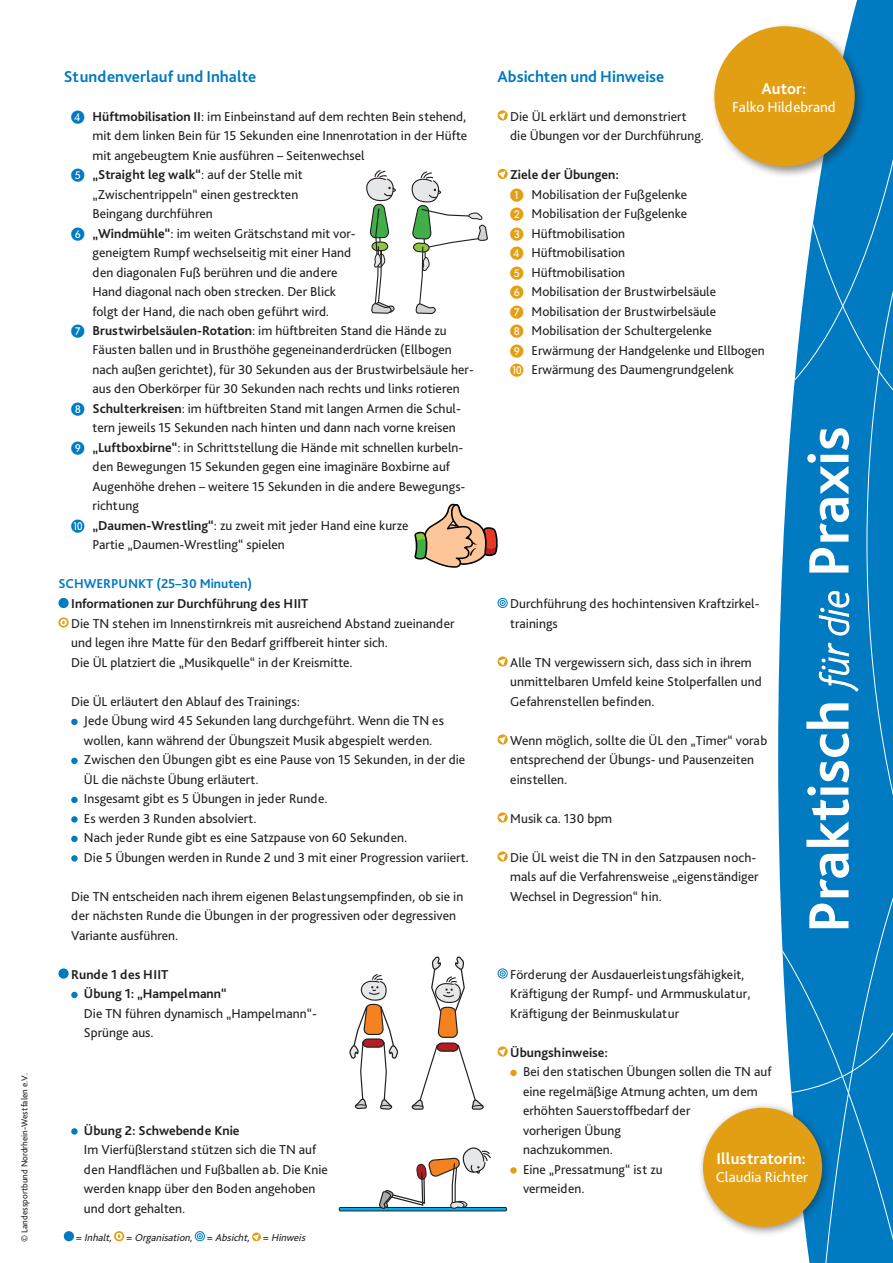
<style>
.page{position:relative;width:893px;height:1263px;background:#fff}
.page>*{position:absolute;margin:0;border:0;box-sizing:border-box;transform-origin:0 0}
.t1{font:700 16.5px "Bliss Pro";color:#007ac0}
.t2{font:700 16.5px "Bliss Pro";color:#fff}
.t3{font:15px "Bliss Pro";color:#fff}
.t4{font:13.5px/19.5px "Bliss Pro";color:#231f20}
.t5{font:700 13.5px/19.5px "Bliss Pro";color:#231f20}
.t6{font:700 13.5px "Bliss Pro";color:#007ac0}
.t7{font:italic 10.5px "Bliss Pro";color:#231f20}
.t8{font:9px "Bliss Pro";color:#231f20}
.s1{font-weight:700}
.s2{color:#e39f13}
.s3{color:#007ac0}
.s4{font-weight:400}
.s5{font-style:normal}
</style>
<div class="page">
<svg style="left:852px;top:0;width:41px;height:18px"></svg>
<div style="left:807px;top:1096px;width:86px;height:167px;background:#007ac0"></div>
<svg style="left:778px;top:18px;width:115px;height:1078px"></svg>
<div style="left:58px;top:598px;width:11px;height:10px;background:#007ac0;border-radius:50%"></div>
<svg style="left:58px;top:617px;width:11px;height:11px"></svg>
<svg style="left:60px;top:619px;width:7px;height:7px"></svg>
<div style="left:71px;top:719px;width:7px;height:6px;background:#007ac0;border-radius:50%"></div>
<div style="left:71px;top:758px;width:7px;height:6px;background:#007ac0;border-radius:50%"></div>
<div style="left:71px;top:797px;width:7px;height:6px;background:#007ac0;border-radius:50%"></div>
<svg style="left:71px;top:816px;width:7px;height:7px"></svg>
<div style="left:71px;top:836px;width:7px;height:6px;background:#007ac0;border-radius:50%"></div>
<svg style="left:71px;top:855px;width:7px;height:7px"></svg>
<div style="left:58px;top:968px;width:11px;height:11px;background:#007ac0;border-radius:50%"></div>
<div style="left:71px;top:992px;width:7px;height:6px;background:#007ac0;border-radius:50%"></div>
<svg style="left:71px;top:1128px;width:7px;height:7px"></svg>
<svg style="left:497px;top:110px;width:11px;height:11px"></svg>
<svg style="left:497px;top:168px;width:11px;height:11px"></svg>
<svg style="left:497px;top:598px;width:11px;height:10px"></svg>
<svg style="left:497px;top:656px;width:11px;height:11px"></svg>
<svg style="left:497px;top:734px;width:11px;height:11px"></svg>
<svg style="left:497px;top:812px;width:11px;height:11px"></svg>
<svg style="left:497px;top:851px;width:11px;height:11px"></svg>
<svg style="left:497px;top:968px;width:11px;height:11px"></svg>
<svg style="left:497px;top:1046px;width:11px;height:11px"></svg>
<div style="left:510px;top:1070px;width:7px;height:6px;background:#e39f13;border-radius:50%"></div>
<svg style="left:510px;top:1167px;width:7px;height:7px"></svg>
<div style="left:710px;top:22px;width:157px;height:157px;background:#231f20;opacity:.5"></div>
<div style="left:715px;top:27px;width:139px;height:139px;background:#e39f13;border-radius:50%"></div>
<div style="left:64px;top:1231px;width:10px;height:10px;background:#007ac0;border-radius:50%"></div>
<svg style="left:114px;top:1231px;width:10px;height:10px"></svg>
<svg style="left:116px;top:1233px;width:6px;height:6px"></svg>
<svg style="left:195px;top:1231px;width:10px;height:10px"></svg>
<svg style="left:252px;top:1232px;width:9px;height:10px"></svg>
<div style="left:697px;top:1102px;width:135px;height:135px;background:#231f20;opacity:.5"></div>
<div style="left:704px;top:1109px;width:117px;height:117px;background:#e39f13;border-radius:50%"></div>
<div style="left:703px;top:1108px;width:119px;height:119px;border:2px solid #e39f13;border-radius:50%"></div>
<svg style="left:414px;top:503px;width:84px;height:65px"></svg>
<svg style="left:349px;top:974px;width:50px;height:136px"></svg>
<svg style="left:411px;top:956px;width:73px;height:154px"></svg>
<svg style="left:366px;top:170px;width:30px;height:144px"></svg>
<svg style="left:411px;top:171px;width:77px;height:143px"></svg>
<div style="left:339px;top:1207px;width:168px;height:4px;border:1px solid #231f20"></div>
<svg style="left:379px;top:1147px;width:113px;height:63px"></svg>
<p class="t8" style="left:19px;top:1242px;width:170px;rotate:-90deg">© Landessportbund Nordrhein-Westfalen e.V.</p>
<p class="t1" style="left:64px;top:66px;width:194px">Stundenverlauf und Inhalte</p>
<p class="t1" style="left:497px;top:66px;width:168px">Absichten und Hinweise</p>
<p class="t2" style="left:761px;top:78px;width:46px">Autor:</p>
<p class="t3" style="left:732px;top:97px;width:105px">Falko Hildebrand</p>
<p class="t4" style="left:510px;top:106px;width:195px">Die ÜL erklärt und demonstriert die Übungen vor der Durchführung.</p>
<p class="t4" style="left:510px;top:164px;width:256px"><span class="s1">Ziele der Übungen:<br></span><span class="s2">❶</span> Mobilisation der Fußgelenke<br><span class="s2">❷</span> Mobilisation der Fußgelenke<br><span class="s2">❸</span> Hüftmobilisation<br><span class="s2">❹</span> Hüftmobilisation<br><span class="s2">❺</span> Hüftmobilisation<br><span class="s2">❻</span> Mobilisation der Brustwirbelsäule<br><span class="s2">❼</span> Mobilisation der Brustwirbelsäule<br><span class="s2">❽</span> Mobilisation der Schultergelenke<br><span class="s2">❾</span> Erwärmung der Handgelenke und Ellbogen <span class="s2">❿</span> Erwärmung des Daumengrundgelenk</p>
<p class="t4" style="left:71px;top:106px;width:397px"><span class="s3">❹</span> <span class="s1">Hüftmobilisation II</span>: im Einbeinstand auf dem rechten Bein stehend,</p>
<p class="t4" style="left:92px;top:125px;width:376px">mit dem linken Bein für 15 Sekunden eine Innenrotation in der Hüfte</p>
<p class="t4" style="left:92px;top:145px;width:274px">mit angebeugtem Knie ausführen – Seitenwechsel</p>
<p class="t5" style="left:71px;top:164px;width:233px"><span class="s3">❺</span> „Straight leg walk“<span class="s4">: auf der Stelle mit</span></p>
<p class="t4" style="left:92px;top:184px;width:207px">„Zwischentrippeln“ einen gestreckten</p>
<p class="t4" style="left:92px;top:203px;width:122px">Beingang durchführen</p>
<p class="t4" style="left:71px;top:223px;width:286px"><span class="s3">❻</span> <span class="s1">„Windmühle“</span>: im weiten Grätschstand mit vor-</p>
<p class="t4" style="left:92px;top:242px;width:260px">geneigtem Rumpf wechselseitig mit einer Hand</p>
<p class="t4" style="left:92px;top:262px;width:247px">den diagonalen Fuß berühren und die andere</p>
<p class="t4" style="left:92px;top:281px;width:245px">Hand diagonal nach oben strecken. Der Blick</p>
<p class="t4" style="left:92px;top:301px;width:238px">folgt der Hand, die nach oben geführt wird.</p>
<p class="t4" style="left:71px;top:320px;width:377px"><span class="s3">❼</span> <span class="s1">Brustwirbelsäulen-Rotation</span>: im hüftbreiten Stand die Hände zu</p>
<p class="t4" style="left:92px;top:340px;width:361px">Fäusten ballen und in Brusthöhe gegeneinanderdrücken (Ellbogen</p>
<p class="t4" style="left:92px;top:359px;width:383px">nach außen gerichtet), für 30 Sekunden aus der Brustwirbelsäule her-</p>
<p class="t4" style="left:92px;top:379px;width:369px">aus den Oberkörper für 30 Sekunden nach rechts und links rotieren</p>
<p class="t4" style="left:71px;top:398px;width:391px"><span class="s3">❽</span> <span class="s1">Schulterkreisen</span>: im hüftbreiten Stand mit langen Armen die Schul-</p>
<p class="t4" style="left:92px;top:418px;width:365px">tern jeweils 15 Sekunden nach hinten und dann nach vorne kreisen</p>
<p class="t4" style="left:71px;top:437px;width:393px"><span class="s3">❾</span> <span class="s1">„Luftboxbirne“</span>: in Schrittstellung die Hände mit schnellen kurbeln-</p>
<p class="t4" style="left:92px;top:457px;width:359px">den Bewegungen 15 Sekunden gegen eine imaginäre Boxbirne auf</p>
<p class="t4" style="left:92px;top:476px;width:374px">Augenhöhe drehen – weitere 15 Sekunden in die andere Bewegungs-</p>
<p class="t4" style="left:92px;top:496px;width:48px">richtung</p>
<p class="t4" style="left:71px;top:515px;width:339px"><span class="s3">❿</span> <span class="s1">„Daumen-Wrestling“</span>: zu zweit mit jeder Hand eine kurze</p>
<p class="t4" style="left:92px;top:535px;width:194px">Partie „Daumen-Wrestling“ spielen</p>
<p class="t6" style="left:58px;top:576px;width:195px">SCHWERPUNKT (25–30 Minuten)</p>
<p class="t5" style="left:71px;top:593px;width:239px">Informationen zur Durchführung des HIIT</p>
<p class="t4" style="left:71px;top:613px;width:385px">Die TN stehen im Innenstirnkreis mit ausreichend Abstand zueinander und legen ihre Matte für den Bedarf griffbereit hinter sich.<br>Die ÜL platziert die „Musikquelle“ in der Kreismitte.</p>
<p class="t4" style="left:84px;top:691px;width:386px;text-indent:-13px">Die ÜL erläutert den Ablauf des Trainings:<br>Jede Übung wird 45 Sekunden lang durchgeführt. Wenn die TN es wollen, kann während der Übungszeit Musik abgespielt werden.<br>Zwischen den Übungen gibt es eine Pause von 15 Sekunden, in der die ÜL die nächste Übung erläutert.<br>Insgesamt gibt es 5 Übungen in jeder Runde.<br>Es werden 3 Runden absolviert.<br>Nach jeder Runde gibt es eine Satzpause von 60 Sekunden.<br>Die 5 Übungen werden in Runde 2 und 3 mit einer Progression variiert.</p>
<p class="t4" style="left:71px;top:886px;width:394px">Die TN entscheiden nach ihrem eigenen Belastungsempfinden, ob sie in der nächsten Runde die Übungen in der progressiven oder degressiven<br>Variante ausführen.</p>
<p class="t5" style="left:84px;top:964px;width:144px;text-indent:-13px">Runde 1 des HIIT<br>Übung 1: „Hampelmann“</p>
<p class="t4" style="left:84px;top:1003px;width:234px">Die TN führen dynamisch „Hampelmann“-<br>Sprünge aus.</p>
<p class="t4" style="left:510px;top:593px;width:251px">Durchführung des hochintensiven Kraftzirkel&shy;trainings</p>
<p class="t4" style="left:510px;top:652px;width:253px">Alle TN vergewissern sich, dass sich in ihrem unmittelbaren Umfeld keine Stolperfallen und<br>Gefahrenstellen befinden.</p>
<p class="t4" style="left:510px;top:730px;width:259px">Wenn möglich, sollte die ÜL den „Timer“ vorab entsprechend der Übungs- und Pausenzeiten einstellen.</p>
<p class="t4" style="left:510px;top:808px;width:103px">Musik ca. 130 bpm</p>
<p class="t4" style="left:510px;top:847px;width:250px">Die ÜL weist die TN in den Satzpausen noch&shy;mals auf die Verfahrensweise „eigenständiger<br>Wechsel in Degression“ hin.</p>
<p class="t4" style="left:510px;top:964px;width:242px">Förderung der Ausdauerleistungsfähigkeit,<br>Kräftigung der Rumpf- und Armmuskulatur,<br>Kräftigung der Beinmuskulatur</p>
<p class="t5" style="left:510px;top:1042px;width:99px">Übungshinweise:</p>
<p class="t4" style="left:523px;top:1061px;width:250px">Bei den statischen Übungen sollen die TN auf eine regelmäßige Atmung achten, um dem erhöhten Sauerstoffbedarf der<br>vorherigen Übung<br>nachzukommen.<br>Eine „Pressatmung“ ist zu<br>vermeiden.</p>
<p class="t5" style="left:84px;top:1120px;width:157px">Übung 2: Schwebende Knie</p>
<p class="t4" style="left:84px;top:1139px;width:245px">Im Vierfüßlerstand stützen sich die TN auf den Handflächen und Fußballen ab. Die Knie werden knapp über den Boden angehoben und dort gehalten.</p>
<p class="t2" style="left:717px;top:1148px;width:91px">Illustratorin:</p>
<p class="t3" style="left:716px;top:1167px;width:94px">Claudia Richter</p>
<p class="t7" style="left:76px;top:1231px;width:233px"><span class="s5">=</span> Inhalt, <span class="s5">=</span> Organisation, <span class="s5">=</span> Absicht, <span class="s5">=</span> Hinweis</p>
</div>
